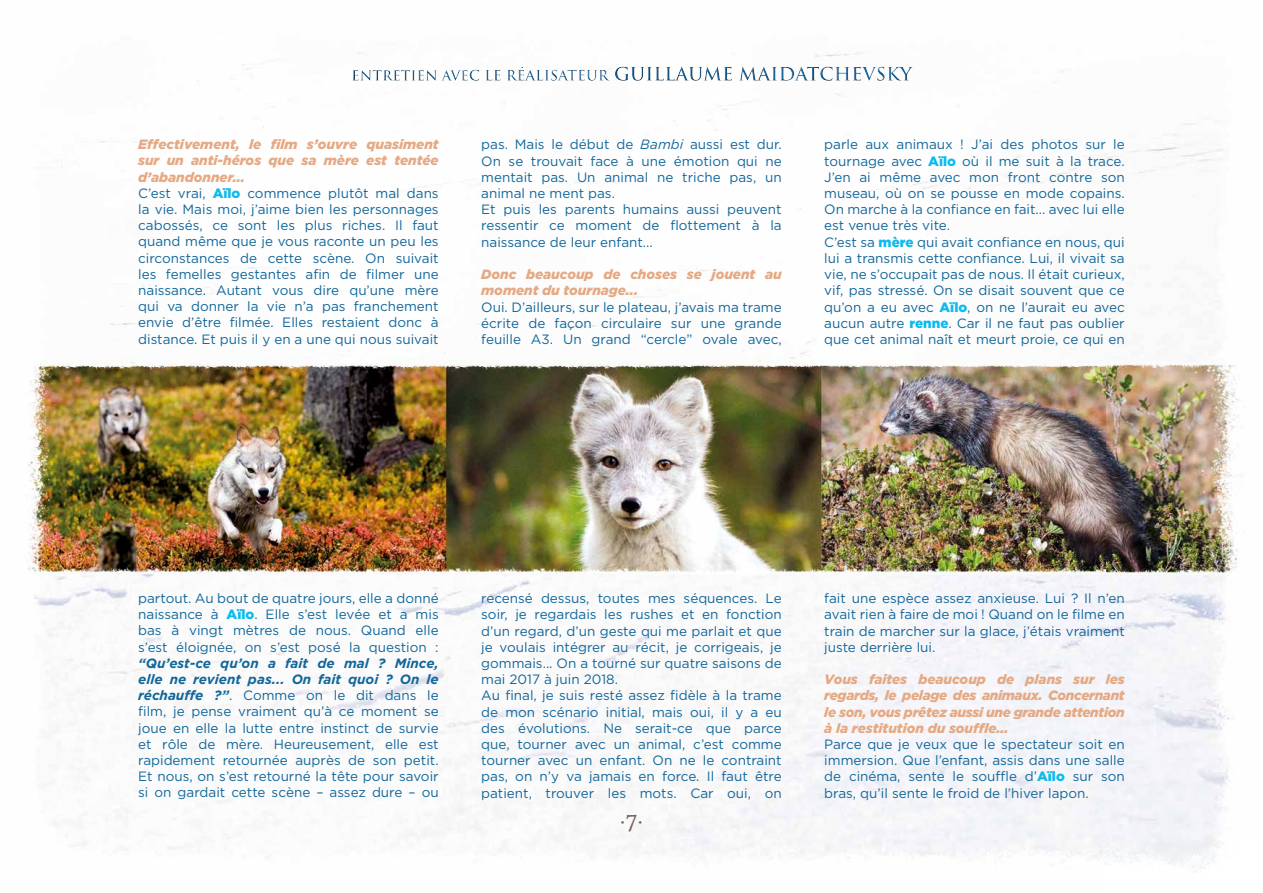
<style>
.page{position:relative;width:1263px;height:893px;background:#fff}
.page>*{position:absolute;margin:0;border:0;box-sizing:border-box;transform-origin:0 0}
.t1{font:19.5px "Portmanteau";color:#705e5c}
.t2{font:13.5px/16.2px "Gotham";color:#12679b;text-align:justify}
.t3{font:italic 900 13.5px/16.2px "Gotham";color:#e5a983}
.s1{font-weight:900;font-style:italic;color:#e5a983}
.s2{font-weight:900;color:#0bbbef}
.s3{font-style:italic}
.s4{font-weight:700;font-style:italic}
</style>
<div class="page">
<img style="left:28px;top:52px;width:1211px;height:818px">
<img style="left:352px;top:80px;width:116px;height:1px">
<img style="left:352px;top:70px;width:116px;height:10px">
<img style="left:469px;top:67px;width:141px;height:14px">
<img style="left:615px;top:66px;width:298px;height:1px">
<img style="left:615px;top:80px;width:298px;height:1px">
<img style="left:615px;top:67px;width:298px;height:13px">
<p class="t2" style="left:138px;top:136px;width:302px;text-align:left"><span class="s1">Effectivement, le film s’ouvre quasiment sur un anti-héros que sa mère est tentée d’abandonner...<br></span>C’est vrai, <span class="s2">Aïlo</span> commence plutôt mal dans la vie. Mais moi, j’aime bien les personnages cabossés, ce sont les plus riches. Il faut quand même que je vous raconte un peu les circonstances de cette scène. On suivait les femelles gestantes afin de filmer une naissance. Autant vous dire qu’une mère qui va donner la vie n’a pas franchement envie d’être filmée. Elles restaient donc à distance. Et puis il y en a une qui nous suivait</p>
<p class="t2" style="left:481px;top:136px;width:302px;text-align:left">pas. Mais le début de <span class="s3">Bambi</span> aussi est dur.<br>On se trouvait face à une émotion qui ne mentait pas. Un animal ne triche pas, un animal ne ment pas.<br>Et puis les parents humains aussi peuvent ressentir ce moment de flottement à la naissance de leur enfant...</p>
<p class="t3" style="left:481px;top:266px;width:302px">Donc beaucoup de choses se jouent au moment du tournage...</p>
<p class="t2" style="left:481px;top:298px;width:302px">Oui. D’ailleurs, sur le plateau, j’avais ma trame écrite de façon circulaire sur une grande feuille A3. Un grand “cercle” ovale avec,</p>
<p class="t2" style="left:824px;top:136px;width:302px;text-align:left">parle aux animaux ! J’ai des photos sur le tournage avec <span class="s2">Aïlo</span> où il me suit à la trace.<br>J’en ai même avec mon front contre son museau, où on se pousse en mode copains.<br>On marche à la confiance en fait... avec lui elle est venue très vite.<br>C’est sa <span class="s2">mère</span> qui avait confiance en nous, qui lui a transmis cette confiance. Lui, il vivait sa vie, ne s’occupait pas de nous. Il était curieux, vif, pas stressé. On se disait souvent que ce qu’on a eu avec <span class="s2">Aïlo</span>, on ne l’aurait eu avec aucun autre <span class="s2">renne</span>. Car il ne faut pas oublier que cet animal naît et meurt proie, ce qui en</p>
<p class="t2" style="left:138px;top:590px;width:302px">partout. Au bout de quatre jours, elle a donné naissance à <span class="s2">Aïlo</span>. Elle s’est levée et a mis bas à vingt mètres de nous. Quand elle s’est éloignée, on s’est posé la question :</p>
<p class="t2" style="left:138px;top:655px;width:303px"><span class="s4">“Qu’est-ce qu’on a fait de mal ? Mince, elle ne revient pas... On fait quoi ? On le réchauffe ?”</span>. Comme on le dit dans le film, je pense vraiment qu’à ce moment se joue en elle la lutte entre instinct de survie et rôle de mère. Heureusement, elle est rapidement retournée auprès de son petit.<br>Et nous, on s’est retourné la tête pour savoir si on gardait cette scène – assez dure – ou</p>
<p class="t2" style="left:481px;top:590px;width:302px;text-align:left">recensé dessus, toutes mes séquences. Le soir, je regardais les rushes et en fonction d’un regard, d’un geste qui me parlait et que je voulais intégrer au récit, je corrigeais, je gommais... On a tourné sur quatre saisons de mai 2017 à juin 2018.<br>Au final, je suis resté assez fidèle à la trame de mon scénario initial, mais oui, il y a eu des évolutions. Ne serait-ce que parce que, tourner avec un animal, c’est comme tourner avec un enfant. On ne le contraint pas, on n’y va jamais en force. Il faut être patient, trouver les mots. Car oui, on</p>
<h1 class="t1" style="left:620px;top:804px;width:24px">.7.</h1>
<p class="t2" style="left:824px;top:590px;width:302px">fait une espèce assez anxieuse. Lui ? Il n’en avait rien à faire de moi ! Quand on le filme en train de marcher sur la glace, j’étais vraiment juste derrière lui.</p>
<p class="t3" style="left:824px;top:671px;width:302px;text-align:justify">Vous faites beaucoup de plans sur les regards, le pelage des animaux. Concernant le son, vous prêtez aussi une grande attention à la restitution du souffle...</p>
<p class="t2" style="left:824px;top:736px;width:302px">Parce que je veux que le spectateur soit en immersion. Que l’enfant, assis dans une salle de cinéma, sente le souffle d’<span class="s2">Aïlo</span> sur son bras, qu’il sente le froid de l’hiver lapon.</p>
</div>
